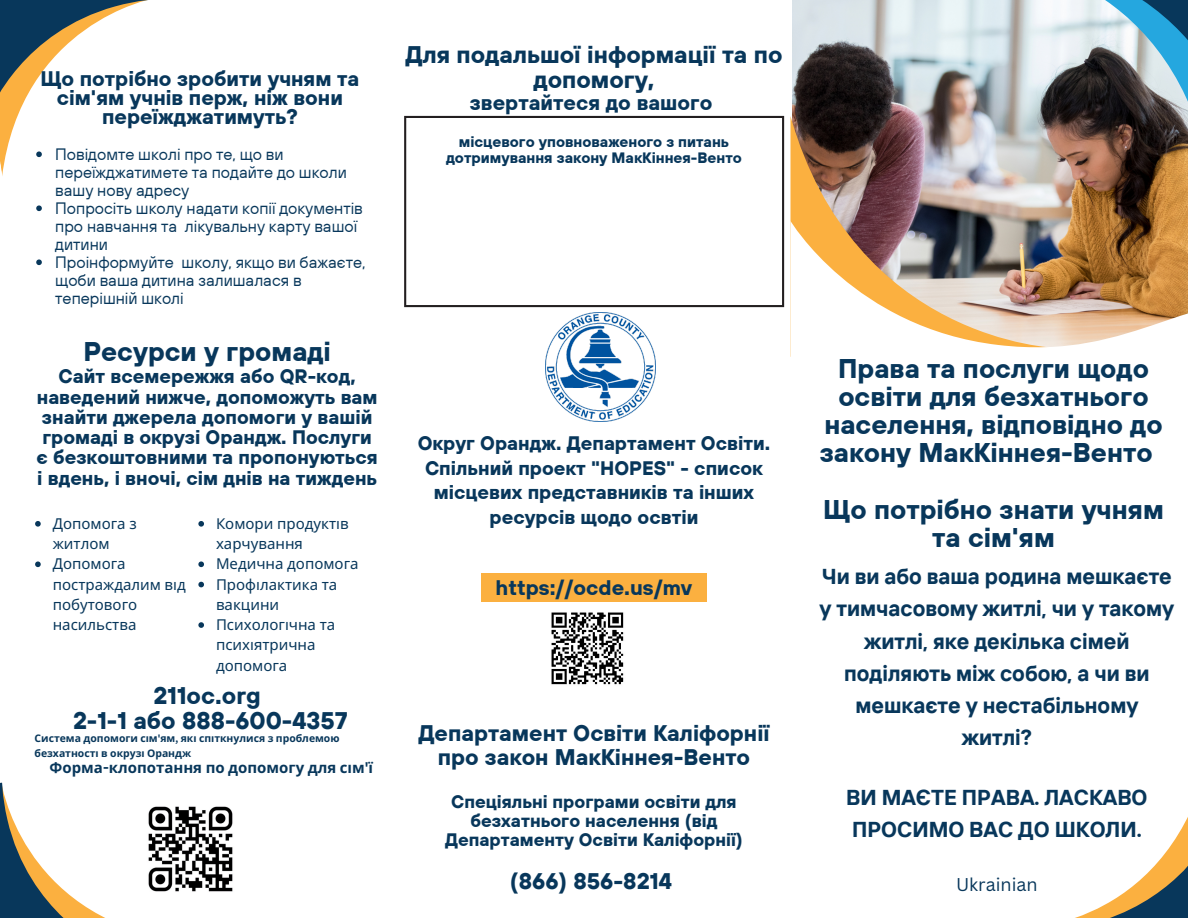
<style>
.page{position:relative;width:1188px;height:918px;background:#fff}
.page>*{position:absolute;margin:0;border:0;box-sizing:border-box;transform-origin:0 0}
.t1{font:700 27px/28.2px "TT Hoves";color:#08375b;text-align:center}
.t2{font:700 24px/24.8px "TT Hoves";color:#08375b;text-align:center}
.t3{font:700 22.5px/23.7px "TT Hoves";color:#08375b;text-align:center}
.t4{font:700 21.6px/32.2px "TT Interphases";color:#08375b;text-align:center}
.t5{font:700 21px/19.2px "TT Hoves";color:#08375b;text-align:center}
.t6{font:700 19.5px/20.2px "TT Hoves";color:#08375b;text-align:center}
.t7{font:700 18px/19.2px "TT Hoves";color:#08375b;text-align:center}
.t8{font:18px "Canva Sans";color:#08375b}
.t9{font:16.5px/18px "TT Hoves";color:#08375b}
.t10{font:15px/20.2px "Noto Sans";color:#08375b}
.t11{font:700 15px/15.8px "TT Hoves";color:#08375b;text-align:center}
.t12{font:700 15px "Noto Sans";color:#08375b}
.t13{font:700 10.5px/14.2px "Noto Sans";color:#08375b}
.s1{font-family:"Canva Sans"}
</style>
<div class="page">
<img style="left:792px;top:0;width:396px;height:221px">
<img style="left:791px;top:116px;width:264px;height:105px">
<img style="left:791px;top:221px;width:397px;height:127px">
<svg style="left:994px;top:0;width:194px;height:144px;background:#87949b"></svg>
<div style="left:482px;top:574px;width:225px;height:28px;background:#fbb040"></div>
<img style="left:546px;top:313px;width:109px;height:109px">
<img style="left:551px;top:612px;width:73px;height:73px">
<img style="left:173px;top:806px;width:60px;height:86px">
<svg style="left:1075px;top:817px;width:113px;height:101px"></svg>
<svg style="left:0;top:782px;width:173px;height:136px"></svg>
<svg style="left:404px;top:116px;width:380px;height:191px"></svg>
<svg style="left:0;top:0;width:148px;height:176px"></svg>
<svg style="left:36px;top:205px;width:6px;height:6px"></svg>
<svg style="left:36px;top:259px;width:6px;height:6px"></svg>
<svg style="left:198px;top:521px;width:6px;height:6px"></svg>
<svg style="left:198px;top:561px;width:6px;height:6px"></svg>
<svg style="left:198px;top:582px;width:6px;height:5px"></svg>
<svg style="left:198px;top:622px;width:6px;height:6px"></svg>
<svg style="left:35px;top:521px;width:6px;height:6px"></svg>
<svg style="left:35px;top:561px;width:6px;height:6px"></svg>
<p class="t5" style="left:40px;top:69px;width:321px">Що потрібно зробити учням та сім'ям учнів перж, ніж вони переїжджатимуть?</p>
<p class="t9" style="left:55px;top:145px;width:293px">Повідомте школі про те, що ви переїжджатимете та подайте до школи вашу нову адресу</p>
<p class="t9" style="left:55px;top:199px;width:309px">Попросіть школу надати копії документів про навчання та лікувальну карту вашої дитини</p>
<p class="t9" style="left:55px;top:253px;width:312px">Проінформуйте школу, якщо ви бажаєте, щоби ваша дитина залишалася в теперішній школі</p>
<p class="t1" style="left:83px;top:337px;width:249px">Ресурси у громаді</p>
<p class="t6" style="left:37px;top:366px;width:343px">Сайт всемережжя або QR-код, наведений нижче, допоможуть вам знайти джерела допомоги у вашій громаді в окрузі Орандж. Послуги є безкоштовними та пропонуються і вдень, і вночі, сім днів на тиждень</p>
<p class="t10" style="left:53px;top:513px;width:86px">Допомога з житлом</p>
<p class="t10" style="left:53px;top:553px;width:135px">Допомога постраждалим від побутового насильства</p>
<p class="t10" style="left:216px;top:513px;width:134px">Комори продукті в харчування</p>
<p class="t10" style="left:216px;top:553px;width:144px">Медична допомога</p>
<p class="t10" style="left:216px;top:574px;width:123px">Профілактика та вакцини</p>
<p class="t10" style="left:216px;top:614px;width:121px">Психологічна та психіятрична допомога</p>
<p class="t2" style="left:154px;top:683px;width:109px">211oc.org</p>
<p class="t2" style="left:73px;top:707px;width:276px">2-1-1 або 888-600-4357</p>
<p class="t13" style="left:35px;top:731px;width:307px">Система допомоги сі м<span class="s1">'</span>ям<span class="s1">,</span> які спіткнулися з проблемою безхатності в окрузі Орандж</p>
<p class="t12" style="left:50px;top:757px;width:325px">Форма<span class="s1">-</span>клопотання по допомогу для сі м<span class="s1">'</span>ї</p>
<p class="t2" style="left:405px;top:42px;width:379px">Для подальшої інформації та по допомогу,</p>
<p class="t5" style="left:470px;top:93px;width:244px">звертайтеся до вашого</p>
<p class="t11" style="left:446px;top:134px;width:297px">місцевого уповноваженого з питань дотримування закону МакКіннея-Венто</p>
<p class="t6" style="left:418px;top:433px;width:354px">Округ Орандж. Департамент Освіти.</p>
<p class="t6" style="left:425px;top:455px;width:339px;line-height:24.8px">Спільний проект "HOPES" - список місцевих представників та інших ресурсів щодо освтіи</p>
<p class="t5" style="left:496px;top:578px;width:198px">https://ocde.us/mv</p>
<p class="t3" style="left:418px;top:721px;width:353px">Департамент Освіти Каліфорнії про закон МакКіннея-Венто</p>
<p class="t7" style="left:445px;top:791px;width:299px">Спеціяльні програми освіти для безхатнього населення (від<br>Департаменту Освіти Каліфорнії)</p>
<p class="t3" style="left:510px;top:869px;width:163px">(866) 856-8214</p>
<p class="t1" style="left:820px;top:354px;width:344px">Права та послуги щодо освіти для безхатнього населення, відповідно до закону МакКіннея-Венто</p>
<p class="t1" style="left:823px;top:494px;width:342px">Що потрібно знати учням та сім'ям</p>
<p class="t4" style="left:819px;top:560px;width:356px">Чи ви або ваша родина мешкаєте у тимчасовому житлі, чи у такому житлі, яке декілька сімей поділяють між собою, а чи ви мешкаєте у нестабільному житлі?</p>
<p class="t4" style="left:846px;top:781px;width:303px;text-align:left">ВИ МАЄТЕ ПРАВА. ЛАСКАВО<br>ПРОСИМО ВАС ДО ШКОЛИ.</p>
<p class="t8" style="left:956px;top:872px;width:83px">Ukrainian</p>
</div>
